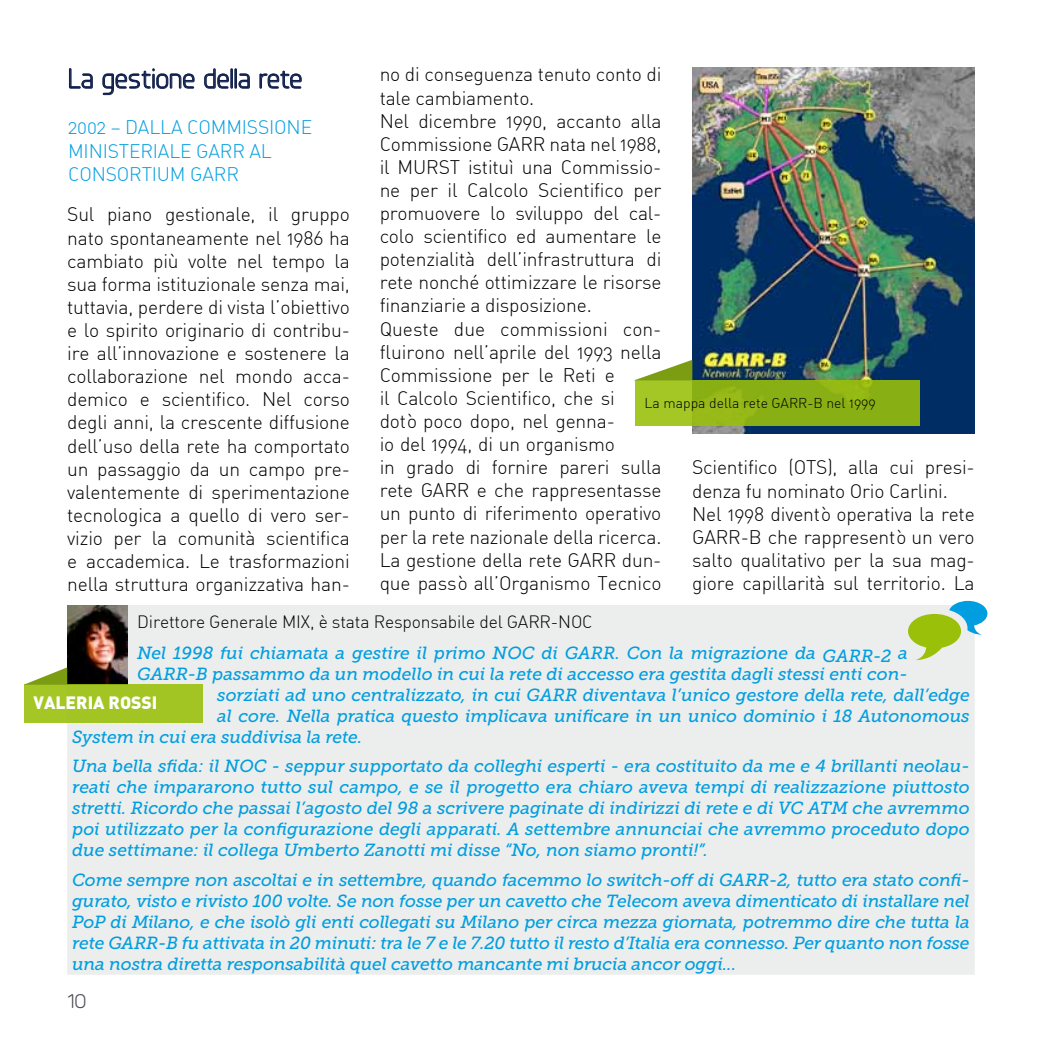
<style>
.page{position:relative;width:1042px;height:1042px;background:#fff}
.page>*{position:absolute;margin:0;border:0;box-sizing:border-box;transform-origin:0 0}
.t1{font:28px "Planer";letter-spacing:-.01em;color:#101f4b}
.t2{font:21px "Planer";color:#494a52}
.t3{font:300 19.25px/23.1px "DIN Alternate";letter-spacing:-.01em;color:#000}
.t4{font:300 19.25px/23.1px "DIN Alternate";letter-spacing:-.01em;color:#009ee0}
.t5{font:italic 17.5px/21px "Museo Slab 500";letter-spacing:-.005em;color:#009ee0;text-align:justify}
.t6{font:300 17.5px "DIN Alternate";letter-spacing:-.01em;color:#000}
.t7{font:900 17.5px "DIN Alternate";color:#fff}
.t8{font:300 14px "DIN Alternate";color:#000}
</style>
<div class="page">
<img style="left:692px;top:67px;width:283px;height:367px">
<svg style="left:635px;top:381px;width:284px;height:45px;background:#91b517"></svg>
<svg style="left:635px;top:360px;width:57px;height:20px"></svg>
<svg style="left:69px;top:68px;width:24px;height:21px"></svg>
<svg style="left:102px;top:68px;width:93px;height:27px"></svg>
<svg style="left:204px;top:68px;width:25px;height:21px"></svg>
<div style="left:230px;top:68px;width:3px;height:21px;border:1px solid #101f4b"></div>
<div style="left:234px;top:68px;width:3px;height:21px;border:1px solid #101f4b"></div>
<svg style="left:238px;top:73px;width:12px;height:16px"></svg>
<svg style="left:259px;top:70px;width:43px;height:19px"></svg>
<div style="left:67px;top:605px;width:908px;height:370px;background:#eceded"></div>
<img style="left:67px;top:605px;width:60px;height:79px">
<div style="left:24px;top:684px;width:178px;height:39px;background:#a3c523"></div>
<svg style="left:24px;top:667px;width:43px;height:18px"></svg>
<svg style="left:908px;top:601px;width:79px;height:60px;background:#b2d5a3"></svg>
<h1 class="t1" style="left:68px;top:62px;width:236px">La gestione della rete</h1>
<p class="t4" style="left:68px;top:116px;width:246px">2002 – DALLA COMMISSIONE<br>MINISTERIALE GARR AL<br>CONSORTIUM GARR</p>
<p class="t3" style="left:67px;top:203px;width:284px;text-align:justify">Sul piano gestionale, il gruppo nato spontaneamente nel 1986 ha cambiato più volte nel tempo la sua forma istituzionale senza mai, tuttavia, perdere di vista l’obiettivo e lo spirito originario di contribu&shy;ire all’innovazione e sostenere la collaborazione nel mondo acca&shy;demico e scientifico. Nel corso degli anni, la crescente diffusione dell’uso della rete ha comportato un passaggio da un campo pre&shy;valentemente di sperimentazione tecnologica a quello di vero ser&shy;vizio per la comunità scientifica e accademica. Le trasformazioni nella struttura organizzativa han-</p>
<p class="t3" style="left:380px;top:63px;width:283px">no di conseguenza tenuto conto di tale cambiamento.<br>Nel dicembre 1990, accanto alla<br>Commissione GARR nata nel 1988, il MURST istituì una Commissio&shy;ne per il Calcolo Scientifico per promuovere lo sviluppo del cal&shy;colo scientifico ed aumentare le potenzialità dell’infrastruttura di rete nonché ottimizzare le risorse finanziarie a disposizione.<br>Queste due commissioni con&shy;fluirono nell’aprile del 1993 nella<br>Commissione per le Reti e<br>il Calcolo Scientifico, che si<br>dotò poco dopo, nel genna-<br>io del 1994, di un organismo<br>in grado di fornire pareri sulla rete GARR e che rappresentasse un punto di riferimento operativo per la rete nazionale della ricerca.<br>La gestione della rete GARR dun&shy;que passò all’Organismo Tecnico</p>
<p class="t8" style="left:644px;top:395px;width:233px">La mappa della rete GARR-B nel 1999</p>
<p class="t3" style="left:692px;top:456px;width:284px">Scientifico (OTS), alla cui presi&shy;denza fu nominato Orio Carlini.<br>Nel 1998 diventò operativa la rete GARR-B che rappresentò un vero salto qualitativo per la sua mag&shy;giore capillarità sul territorio. La</p>
<p class="t6" style="left:137px;top:611px;width:457px">Direttore Generale MIX, è stata Responsabile del GARR-NOC</p>
<p class="t5" style="left:137px;top:642px;width:772px">Nel 1998 fui chiamata a gestire il primo NOC di GARR. Con la migrazione da GARR-2 a</p>
<p class="t5" style="left:137px;top:663px;width:772px">GARR-B passammo da un modello in cui la rete di accesso era gestita dagli stessi enti con-</p>
<p class="t5" style="left:217px;top:684px;width:754px">sorziati ad uno centralizzato, in cui GARR diventava l’unico gestore della rete, dall’edge</p>
<p class="t5" style="left:217px;top:705px;width:754px">al core. Nella pratica questo implicava unificare in un unico dominio i 18 Autonomous</p>
<p class="t5" style="left:72px;top:726px;width:292px">System in cui era suddivisa la rete.</p>
<p class="t5" style="left:72px;top:756px;width:899px">Una bella sfida: il NOC - seppur supportato da colleghi esperti - era costituito da me e 4 brillanti neolau&shy;reati che impararono tutto sul campo, e se il progetto era chiaro aveva tempi di realizzazione piuttosto stretti. Ricordo che passai l’agosto del 98 a scrivere paginate di indirizzi di rete e di VC ATM che avremmo poi utilizzato per la configurazione degli apparati. A settembre annunciai che avremmo proceduto dopo due settimane: il collega Umberto Zanotti mi disse “No, non siamo pronti!”.</p>
<p class="t5" style="left:72px;top:869px;width:899px">Come sempre non ascoltai e in settembre, quando facemmo lo switch-off di GARR-2, tutto era stato confi&shy;gurato, visto e rivisto 100 volte. Se non fosse per un cavetto che Telecom aveva dimenticato di installare nel PoP di Milano, e che isolò gli enti collegati su Milano per circa mezza giornata, potremmo dire che tutta la rete GARR-B fu attivata in 20 minuti: tra le 7 e le 7.20 tutto il resto d’Italia era connesso. Per quanto non fosse una nostra diretta responsabilità quel cavetto mancante mi brucia ancor oggi...</p>
<p class="t7" style="left:34px;top:691px;width:125px">VALERIA ROSSI</p>
<p class="t2" style="left:67px;top:989px;width:21px">10</p>
</div>
